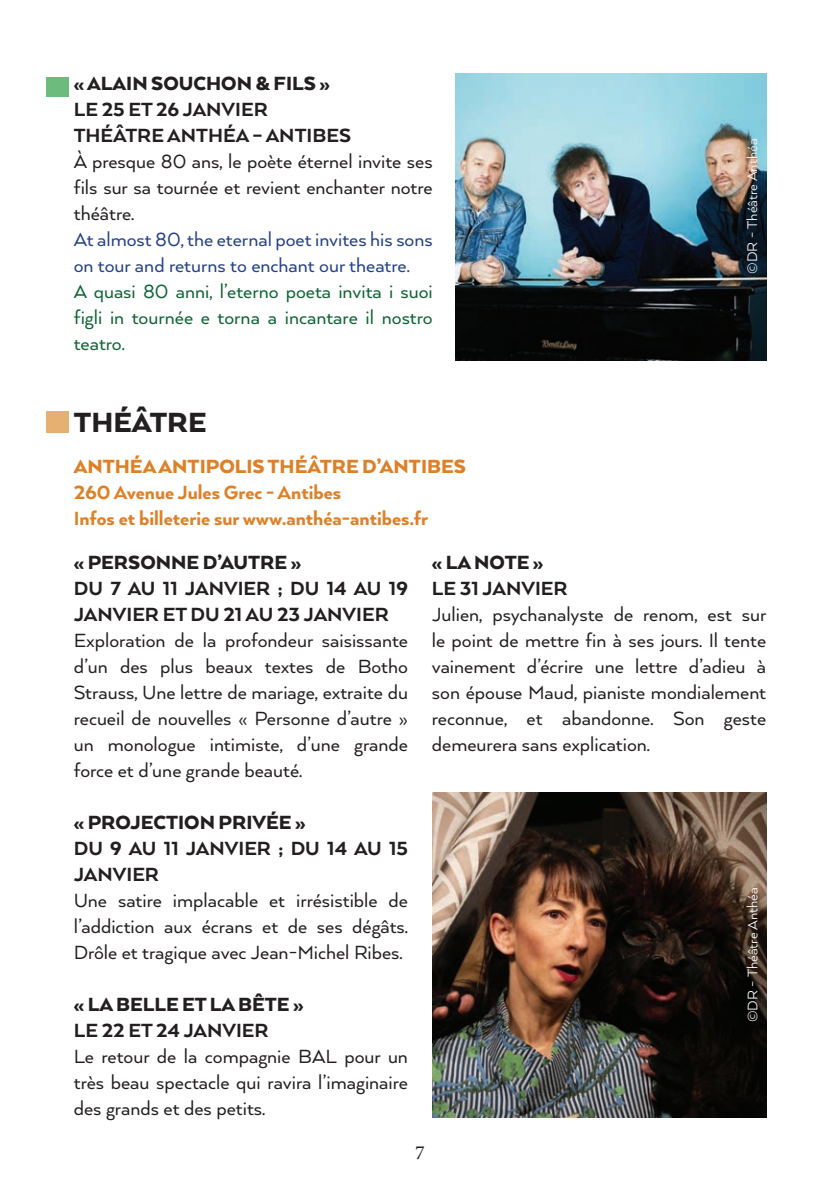
<style>
.page{position:relative;width:840px;height:1191px;background:#fff}
.page>*{position:absolute;margin:0;border:0;box-sizing:border-box;transform-origin:0 0}
.t1{font:900 32px "Arquitecta";color:#231f20}
.t2{font:22px/26px "Arquitecta";color:#231f20;text-align:justify}
.t3{font:800 22px/26px "Arquitecta";color:#231f20}
.t4{font:22px/26px "Arquitecta";color:#0f6434;text-align:justify}
.t5{font:900 22px "Arquitecta";color:#231f20}
.t6{font:22px/26px "Arquitecta";color:#24418a}
.t7{font:800 22px "Arquitecta";color:#df7f26}
.t8{font:900 22px "Arquitecta";color:#df7f26}
.t9{font:20px "Minion Pro";color:#231f20}
.t10{font:16px "Arquitecta";color:#fff}
</style>
<div class="page">
<img style="left:455px;top:74px;width:310px;height:286px">
<div style="left:46px;top:411px;width:23px;height:21px;background:#e4b173"></div>
<img style="left:432px;top:792px;width:333px;height:325px">
<div style="left:46px;top:77px;width:23px;height:19px;background:#6dbc7d"></div>
<p class="t5" style="left:74px;top:70px;width:257px">« ALAIN SOUCHON &amp; FILS »</p>
<p class="t3" style="left:74px;top:96px;width:195px">LE 25 ET 26 JANVIER</p>
<p class="t3" style="left:74px;top:122px;width:278px">THÉÂTRE ANTHÉA – ANTIBES</p>
<p class="t2" style="left:74px;top:148px;width:360px">À presque 80 ans, le poète éternel invite ses fils sur sa tournée et revient enchanter notre théâtre.</p>
<p class="t6" style="left:74px;top:226px;width:360px">At almost 80, the eternal poet invites his sons on tour and returns to enchant our theatre.</p>
<p class="t4" style="left:74px;top:278px;width:360px">A quasi 80 anni, l’eterno poeta invita i suoi figli in tournée e torna a incantare il nostro teatro.</p>
<p class="t10" style="left:742px;top:274px;width:136px;rotate:-90deg">©DR - Théâtre Anthéa</p>
<p class="t1" style="left:74px;top:403px;width:134px">THÉÂTRE</p>
<p class="t8" style="left:74px;top:452px;width:393px">ANTHÉA ANTIPOLIS THÉÂTRE D’ANTIBES</p>
<p class="t7" style="left:74px;top:478px;width:269px">260 Avenue Jules Grec - Antibes</p>
<p class="t7" style="left:74px;top:504px;width:356px">Infos et billeterie sur www.anthéa-antibes.fr</p>
<p class="t5" style="left:74px;top:548px;width:229px">« PERSONNE D’AUTRE »</p>
<p class="t3" style="left:74px;top:574px;width:335px">DU 7 AU 11 JANVIER ; DU 14 AU 19<br>JANVIER ET DU 21 AU 23 JANVIER</p>
<p class="t2" style="left:74px;top:626px;width:335px">Exploration de la profondeur saisissante d’un des plus beaux textes de Botho Strauss, Une lettre de mariage, extraite du recueil de nouvelles « Personne d’autre » un monologue intimiste, d’une grande force et d’une grande beauté.</p>
<p class="t5" style="left:74px;top:808px;width:233px">« PROJECTION PRIVÉE »</p>
<p class="t3" style="left:74px;top:834px;width:335px">DU 9 AU 11 JANVIER ; DU 14 AU 15<br>JANVIER</p>
<p class="t2" style="left:74px;top:886px;width:335px">Une satire implacable et irrésistible de l’addiction aux écrans et de ses dégâts.<br>Drôle et tragique avec Jean-Michel Ribes.</p>
<p class="t5" style="left:74px;top:990px;width:231px">« LA BELLE ET LA BÊTE »</p>
<p class="t3" style="left:74px;top:1016px;width:196px">LE 22 ET 24 JANVIER</p>
<p class="t2" style="left:74px;top:1042px;width:335px">Le retour de la compagnie BAL pour un très beau spectacle qui ravira l’imaginaire des grands et des petits.</p>
<p class="t5" style="left:431px;top:548px;width:113px">« LA NOTE »</p>
<p class="t3" style="left:431px;top:574px;width:137px">LE 31 JANVIER</p>
<p class="t2" style="left:431px;top:600px;width:336px">Julien, psychanalyste de renom, est sur le point de mettre fin à ses jours. Il tente vainement d’écrire une lettre d’adieu à son épouse Maud, pianiste mondialement reconnue, et abandonne. Son geste demeurera sans explication.</p>
<p class="t10" style="left:742px;top:1022px;width:136px;rotate:-90deg">©DR - Théâtre Anthéa</p>
<p class="t9" style="left:415px;top:1139px;width:11px">7</p>
</div>
